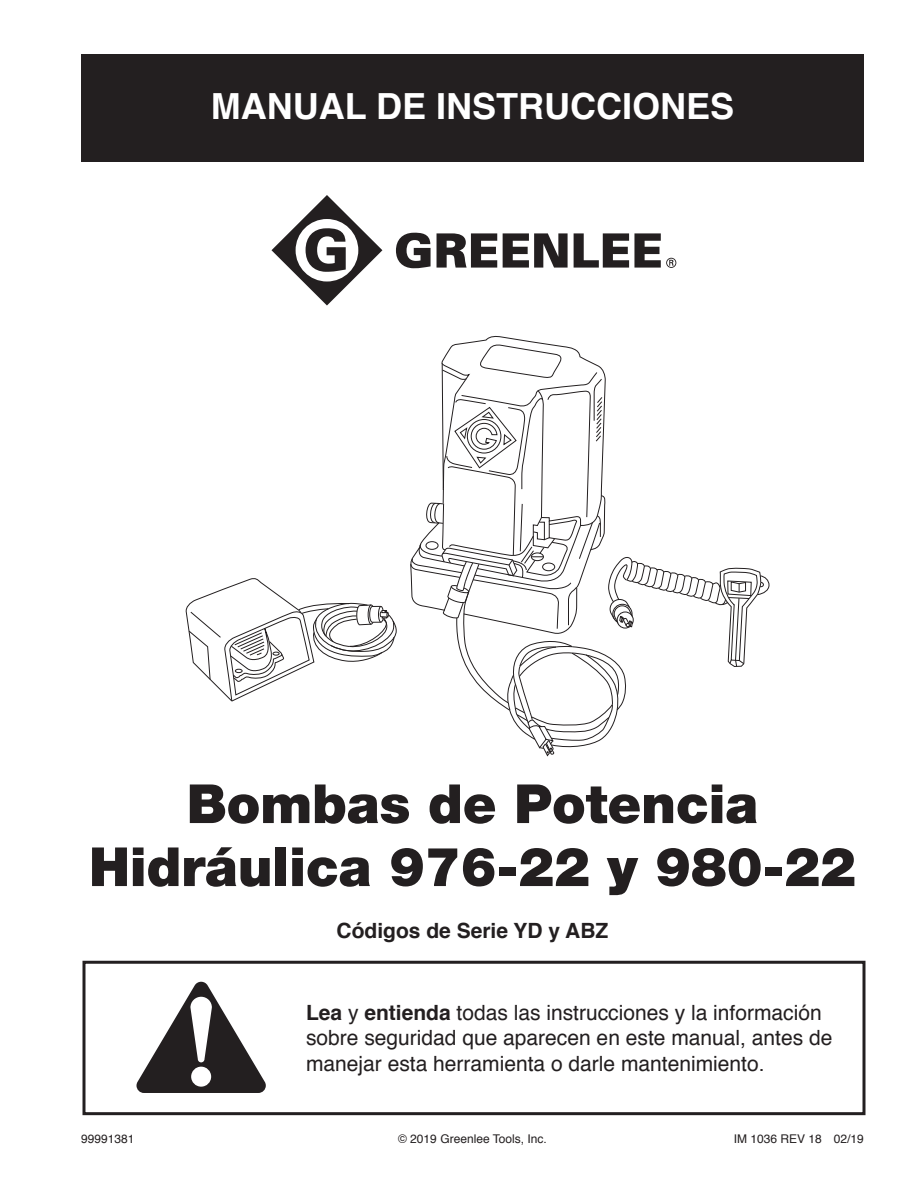
<style>
.page{position:relative;width:918px;height:1188px;background:#fff}
.page>*{position:absolute;margin:0;border:0;box-sizing:border-box;transform-origin:0 0}
.t1{font:900 54px/63px "Helvetica Neue LT Std";letter-spacing:-.005em;color:#231f20;text-align:center}
.t2{font:700 36px "Helvetica";color:#fff}
.t3{font:21px/25.5px "Helvetica";color:#231f20}
.Subhead{font:700 21px "Helvetica";color:#231f20}
.t4{font:12px "Helvetica";color:#231f20}
.s1{font-weight:700}
</style>
<div class="page">
<div style="left:82px;top:55px;width:781px;height:106px;background:#231f20"></div>
<div style="left:81px;top:54px;width:783px;height:108px;border:2px solid #231f20"></div>
<div style="left:82px;top:961px;width:784px;height:154px;border:3px solid #231f20"></div>
<svg style="left:136px;top:982px;width:130px;height:111px"></svg>
<svg style="left:272px;top:195px;width:110px;height:111px"></svg>
<svg style="left:437px;top:233px;width:60px;height:35px"></svg>
<svg style="left:503px;top:233px;width:65px;height:35px"></svg>
<svg style="left:574px;top:233px;width:102px;height:35px"></svg>
<svg style="left:396px;top:233px;width:35px;height:35px"></svg>
<svg style="left:185px;top:578px;width:212px;height:124px"></svg>
<svg style="left:410px;top:335px;width:360px;height:422px"></svg>
<p class="t2" style="left:211px;top:77px;width:525px">MANUAL DE INSTRUCCIONES</p>
<p class="t1" style="left:89px;top:772px;width:769px">Bombas de Potencia<br>Hidráulica 976-22 y 980-22</p>
<p class="Subhead" style="left:337px;top:914px;width:273px">Códigos de Serie YD y ABZ</p>
<p class="t3" style="left:306px;top:1000px;width:528px"><span class="s1">Lea</span> y <span class="s1">entienda</span> todas las instrucciones y la información sobre seguridad que aparecen en este manual, antes de manejar esta herramienta o darle mantenimiento.</p>
<p class="t4" style="left:81px;top:1129px;width:55px">99991381</p>
<p class="t4" style="left:398px;top:1129px;width:150px">© 2019 Greenlee Tools, Inc.</p>
<p class="t4" style="left:734px;top:1129px;width:132px">IM 1036 REV 18 02/19</p>
</div>
